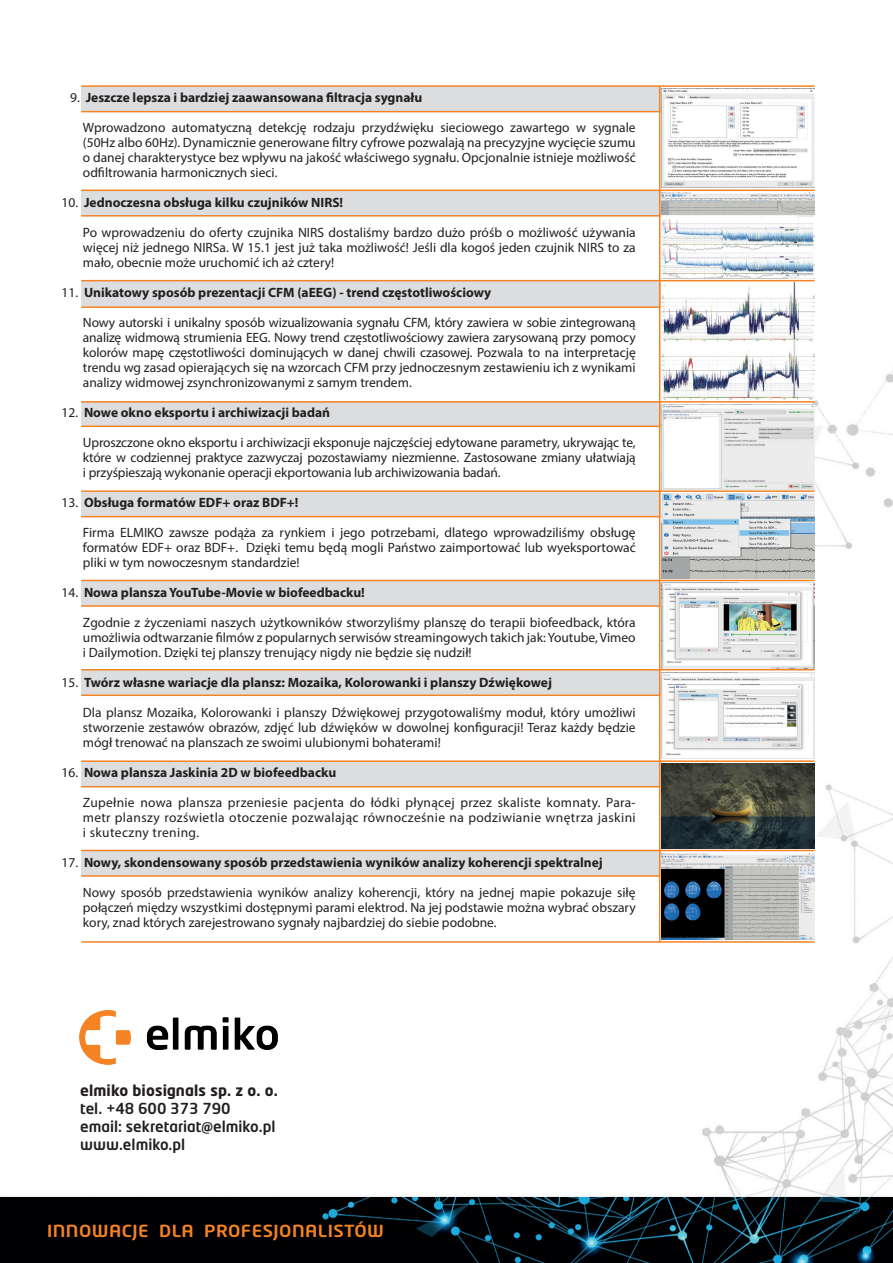
<style>
.page{position:relative;width:893px;height:1263px;background:#fff}
.page>*{position:absolute;margin:0;border:0;box-sizing:border-box;transform-origin:0 0}
.t1{font:500 16.5px "Neo Tech Std";letter-spacing:.025em;color:#f58323;scale:1.1 1}
.t2{font:500 15px/18px "Neo Tech Std";color:#231f20}
.t3{font:700 15px "Neo Tech Std";letter-spacing:.01em;color:#231f20}
.t4{font:13.5px/15px "Myriad Pro";color:#231f20;text-align:justify}
.t5{font:700 13.5px "Myriad Pro";color:#231f20}
.s1{font-weight:400}
</style>
<div class="page">
<img style="left:0;top:87px;width:893px;height:1176px">
<div style="left:81px;top:401px;width:579px;height:25px;background:#dcdddf"></div>
<div style="left:81px;top:491px;width:579px;height:25px;background:#dcdddf"></div>
<div style="left:81px;top:581px;width:579px;height:25px;background:#dcdddf"></div>
<div style="left:81px;top:670px;width:579px;height:25px;background:#dcdddf"></div>
<div style="left:81px;top:761px;width:579px;height:25px;background:#dcdddf"></div>
<div style="left:81px;top:851px;width:579px;height:25px;background:#dcdddf"></div>
<div style="left:81px;top:281px;width:579px;height:25px;background:#dcdddf"></div>
<div style="left:81px;top:191px;width:579px;height:25px;background:#dcdddf"></div>
<div style="left:81px;top:86px;width:579px;height:25px;background:#dcdddf"></div>
<hr style="left:81px;top:111px;width:579px;height:1px;background:#f58323">
<hr style="left:81px;top:85px;width:734px;height:2px;background:#f58323">
<hr style="left:659px;top:86px;width:1px;height:857px;background:#f58323">
<hr style="left:81px;top:215px;width:579px;height:2px;background:#f58323">
<hr style="left:81px;top:190px;width:734px;height:1px;background:#f58323">
<hr style="left:81px;top:306px;width:579px;height:2px;background:#f58323">
<hr style="left:81px;top:280px;width:734px;height:1px;background:#f58323">
<hr style="left:81px;top:426px;width:579px;height:1px;background:#f58323">
<hr style="left:81px;top:401px;width:734px;height:2px;background:#f58323">
<hr style="left:81px;top:516px;width:579px;height:1px;background:#f58323">
<hr style="left:81px;top:490px;width:734px;height:2px;background:#f58323">
<hr style="left:81px;top:605px;width:579px;height:2px;background:#f58323">
<hr style="left:81px;top:580px;width:734px;height:1px;background:#f58323">
<hr style="left:81px;top:694px;width:579px;height:2px;background:#f58323">
<hr style="left:81px;top:669px;width:734px;height:1px;background:#f58323">
<hr style="left:81px;top:786px;width:579px;height:1px;background:#f58323">
<hr style="left:81px;top:760px;width:734px;height:2px;background:#f58323">
<hr style="left:81px;top:875px;width:579px;height:2px;background:#f58323">
<hr style="left:81px;top:850px;width:734px;height:1px;background:#f58323">
<hr style="left:81px;top:941px;width:734px;height:2px;background:#f58323">
<img style="left:661px;top:493px;width:154px;height:86px">
<img style="left:661px;top:583px;width:154px;height:85px">
<img style="left:661px;top:672px;width:153px;height:86px">
<img style="left:661px;top:763px;width:154px;height:86px">
<img style="left:661px;top:854px;width:153px;height:85px">
<img style="left:661px;top:404px;width:153px;height:86px">
<img style="left:661px;top:283px;width:153px;height:117px">
<img style="left:661px;top:192px;width:153px;height:86px">
<img style="left:661px;top:88px;width:154px;height:100px">
<img style="left:79px;top:1010px;width:198px;height:54px">
<p class="t5" style="left:70px;top:89px;width:354px"><span class="s1">9.</span> Jeszcze lepsza i bardziej zaawansowana filtracja sygnału</p>
<p class="t4" style="left:83px;top:120px;width:554px">Wprowadzono automatyczną detekcję rodzaju przydźwięku sieciowego zawartego w sygnale (50Hz albo 60Hz). Dynamicznie generowane filtry cyfrowe pozwalają na precyzyjne wycięcie szumu o danej charakterystyce bez wpływu na jakość właściwego sygnału. Opcjonalnie istnieje możliwość odfiltrowania harmonicznych sieci.</p>
<p class="t5" style="left:62px;top:194px;width:283px"><span class="s1">10.</span> Jednoczesna obsługa kilku czujników NIRS!</p>
<p class="t4" style="left:83px;top:225px;width:554px">Po wprowadzeniu do oferty czujnika NIRS dostaliśmy bardzo dużo próśb o możliwość używania więcej niż jednego NIRSa. W 15.1 jest już taka możliwość! Jeśli dla kogoś jeden czujnik NIRS to za mało, obecnie może uruchomić ich aż cztery!</p>
<p class="t5" style="left:62px;top:284px;width:431px"><span class="s1">11.</span> Unikatowy sposób prezentacji CFM (aEEG) - trend częstotliwościowy</p>
<p class="t4" style="left:83px;top:315px;width:554px">Nowy autorski i unikalny sposób wizualizowania sygnału CFM, który zawiera w sobie zintegrowaną analizę widmową strumienia EEG. Nowy trend częstotliwościowy zawiera zarysowaną przy pomocy kolorów mapę częstotliwości dominujących w danej chwili czasowej. Pozwala to na interpretację trendu wg zasad opierających się na wzorcach CFM przy jednoczesnym zestawieniu ich z wynikami analizy widmowej zsynchronizowanymi z samym trendem.</p>
<p class="t5" style="left:62px;top:404px;width:270px"><span class="s1">12.</span> Nowe okno eksportu i archiwizacji badań</p>
<p class="t4" style="left:83px;top:435px;width:554px">Uproszczone okno eksportu i archiwizacji eksponuje najczęściej edytowane parametry, ukrywając te, które w codziennej praktyce zazwyczaj pozostawiamy niezmienne. Zastosowane zmiany ułatwiają i przyśpieszają wykonanie operacji ekportowania lub archiwizowania badań.</p>
<p class="t5" style="left:62px;top:494px;width:238px"><span class="s1">13.</span> Obsługa formatów EDF+ oraz BDF+!</p>
<p class="t4" style="left:83px;top:525px;width:554px">Firma ELMIKO zawsze podąża za rynkiem i jego potrzebami, dlatego wprowadziliśmy obsługę formatów EDF+ oraz BDF+. Dzięki temu będą mogli Państwo zaimportować lub wyeksportować pliki w tym nowoczesnym standardzie!</p>
<p class="t5" style="left:62px;top:583px;width:305px"><span class="s1">14.</span> Nowa plansza YouTube-Movie w biofeedbacku!</p>
<p class="t4" style="left:83px;top:615px;width:554px">Zgodnie z życzeniami naszych użytkowników stworzyliśmy planszę do terapii biofeedback, która umożliwia odtwarzanie filmów z popularnych serwisów streamingowych takich jak: Youtube, Vimeo i Dailymotion. Dzięki tej planszy trenujący nigdy nie będzie się nudził!</p>
<p class="t5" style="left:62px;top:673px;width:492px"><span class="s1">15.</span> Twórz własne wariacje dla plansz: Mozaika, Kolorowanki i planszy Dźwiękowej</p>
<p class="t4" style="left:83px;top:705px;width:554px">Dla plansz Mozaika, Kolorowanki i planszy Dźwiękowej przygotowaliśmy moduł, który umożliwi stworzenie zestawów obrazów, zdjęć lub dźwięków w dowolnej konfiguracji! Teraz każdy będzie mógł trenować na planszach ze swoimi ulubionymi bohaterami!</p>
<p class="t5" style="left:62px;top:763px;width:276px"><span class="s1">16.</span> Nowa plansza Jaskinia 2D w biofeedbacku</p>
<p class="t4" style="left:83px;top:795px;width:554px">Zupełnie nowa plansza przeniesie pacjenta do łódki płynącej przez skaliste komnaty. Para&shy;metr planszy rozświetla otoczenie pozwalając równocześnie na podziwianie wnętrza jaskini i skuteczny trening.</p>
<p class="t5" style="left:62px;top:853px;width:543px"><span class="s1">17.</span> Nowy, skondensowany sposób przedstawienia wyników analizy koherencji spektralnej</p>
<p class="t4" style="left:83px;top:885px;width:554px">Nowy sposób przedstawienia wyników analizy koherencji, który na jednej mapie pokazuje siłę połączeń między wszystkimi dostępnymi parami elektrod. Na jej podstawie można wybrać obszary kory, znad których zarejestrowano sygnały najbardziej do siebie podobne.</p>
<p class="t3" style="left:80px;top:1080px;width:199px">elmiko biosignals sp. z o. o.</p>
<p class="t2" style="left:80px;top:1099px;width:197px">tel. +48 600 373 790 email: sekretariat@elmiko.pl www.elmiko.pl</p>
<p class="t1" style="left:47px;top:1220px;width:308px">INNOWACJE DLA PROFESJONALISTÓW</p>
</div>
